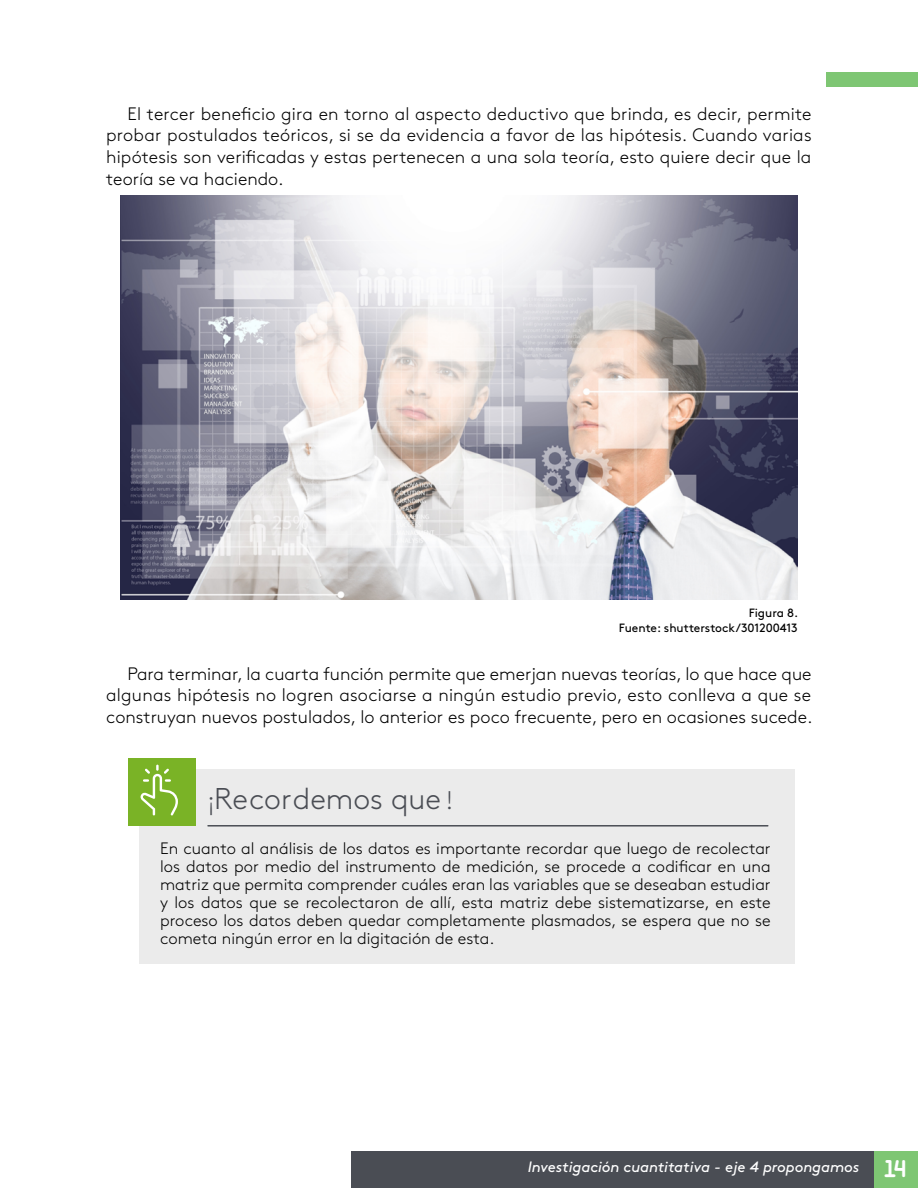
<style>
.page{position:relative;width:918px;height:1188px;background:#fff}
.page>*{position:absolute;margin:0;border:0;box-sizing:border-box;transform-origin:0 0}
.t1{font:300 30px "Brown Std";color:#4a4d54}
.t2{font:300 18px/21.6px "Brown Std";color:#000;text-align:justify}
.t3{font:300 16.5px/18px "Brown Std";color:#000;text-align:justify}
.t4{font:italic 15px "Brown Std";letter-spacing:-.005em;color:#fff}
.t5{font:12px/14.4px "Brown Std";color:#000;text-align:right}
.s1{font-size:25.5px}
.s2{font-family:"Areandina Voz";font-style:normal;font-size:24px}
</style>
<div class="page">
<div style="left:826px;top:72px;width:92px;height:15px;background:#7ec673"></div>
<div style="left:873px;top:1151px;width:45px;height:37px;background:#7ec673"></div>
<div style="left:351px;top:1151px;width:522px;height:37px;background:#4a4d54"></div>
<img style="left:120px;top:196px;width:678px;height:404px">
<div style="left:139px;top:769px;width:656px;height:195px;background:#ebebeb"></div>
<div style="left:128px;top:758px;width:68px;height:68px;background:#7ab326"></div>
<hr style="left:208px;top:825px;width:560px;height:2px;background:#4a4d54">
<svg style="left:141px;top:765px;width:37px;height:50px"></svg>
<p class="t2" style="left:106px;top:103px;width:707px;text-indent:21px">El tercer beneficio gira en torno al aspecto deductivo que brinda, es decir, permite probar postulados teóricos, si se da evidencia a favor de las hipótesis. Cuando varias hipótesis son verificadas y estas pertenecen a una sola teoría, esto quiere decir que la teoría se va haciendo.</p>
<p class="t5" style="left:619px;top:606px;width:181px">Figura 8.<br>Fuente: shutterstock/301200413</p>
<p class="t2" style="left:106px;top:663px;width:707px;text-indent:21px">Para terminar, la cuarta función permite que emerjan nuevas teorías, lo que hace que algunas hipótesis no logren asociarse a ningún estudio previo, esto conlleva a que se construyan nuevos postulados, lo anterior es poco frecuente, pero en ocasiones sucede.</p>
<h1 class="t1" style="left:208px;top:782px;width:246px"><span class="s1">¡</span>Recordemos que <span class="s1">!</span></h1>
<p class="t3" style="left:160px;top:840px;width:612px">En cuanto al análisis de los datos es importante recordar que luego de recolectar los datos por medio del instrumento de medición, se procede a codificar en una matriz que permita comprender cuáles eran las variables que se deseaban estudiar y los datos que se recolectaron de allí, esta matriz debe sistematizarse, en este proceso los datos deben quedar completamente plasmados, se espera que no se cometa ningún error en la digitación de esta.</p>
<p class="t4" style="left:528px;top:1158px;width:380px">Investigación cuantitativa - eje 4 propongamos <span class="s2">14</span></p>
</div>
